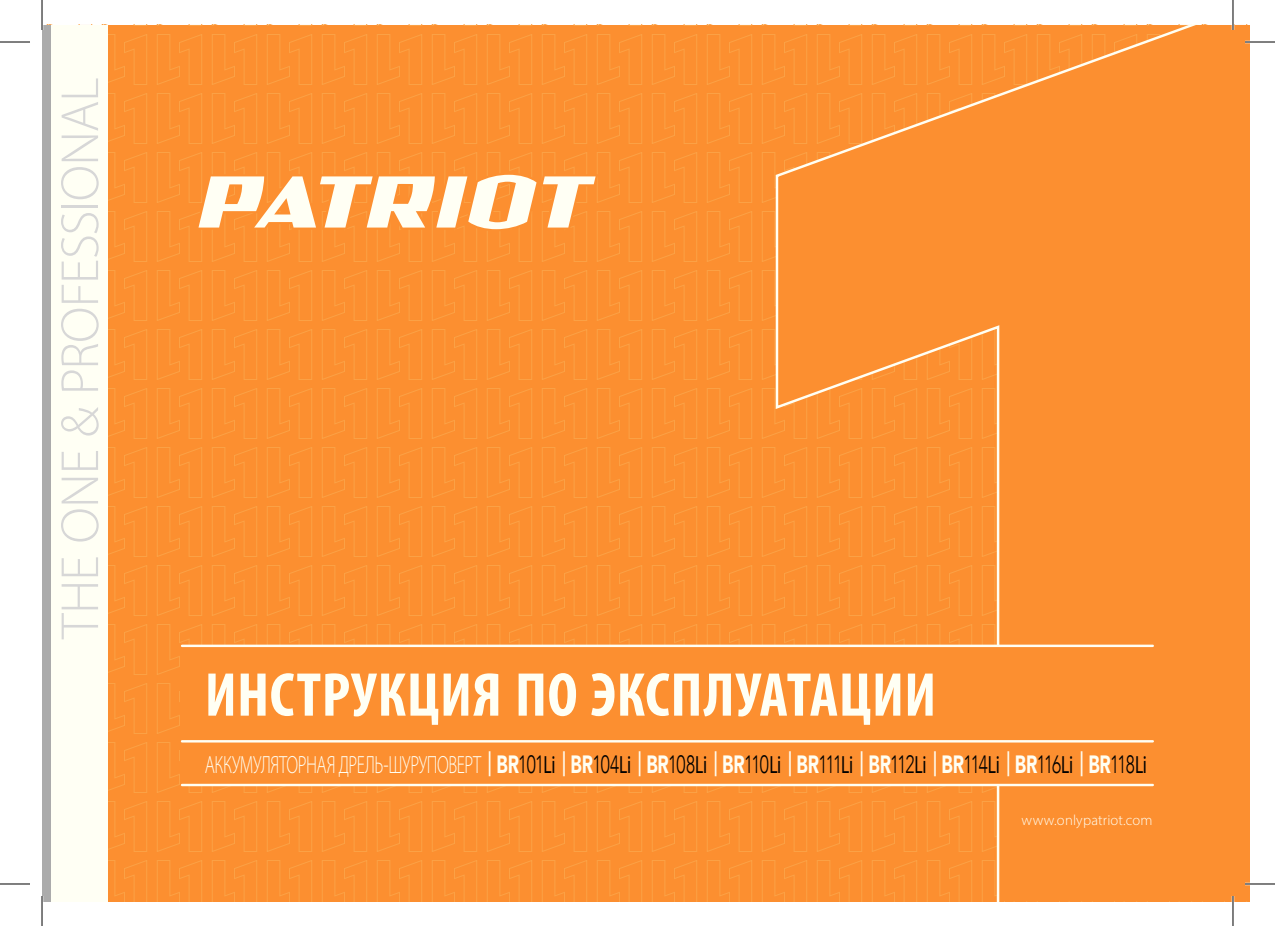
<style>
.page{position:relative;width:1275px;height:926px;background:#fff}
.page>*{position:absolute;margin:0;border:0;box-sizing:border-box;transform-origin:0 0}
.t1{font:700 condensed 62.4px "Myriad Pro";letter-spacing:.01em;color:#fffff4}
.t2{font:300 54.2px "Myriad Pro";letter-spacing:-.015em;color:#d7d7d7}
.t3{font:300 25px "Myriad Pro";letter-spacing:-.025em;color:#fffff4;scale:.7 1}
.t4{font:300 14.8px "Myriad Pro";letter-spacing:.015em;color:#fffff4}
.s1{font-weight:600}
.s2{font-family:"Avenir";font-weight:900}
.s3{font-family:"Avenir";color:#000}
.s4{font-weight:400;color:#000}
</style>
<div class="page">
<svg style="left:108px;top:25px;width:666px;height:876px;background:#fb9031"></svg>
<div style="left:774px;top:25px;width:476px;height:876px;background:#fc8f30"></div>
<div style="left:180px;top:646px;width:973px;height:139px;background:#fc8f30"></div>
<div style="left:42px;top:25px;width:53px;height:876px;background:#ababab"></div>
<div style="left:51px;top:25px;width:57px;height:876px;background:#fffff4"></div>
<hr style="left:182px;top:645px;width:970px;height:2px;background:#fffff4">
<hr style="left:182px;top:740px;width:970px;height:2px;background:#fffff4">
<hr style="left:182px;top:784px;width:970px;height:2px;background:#fffff4">
<svg style="left:193px;top:171px;width:408px;height:62px"></svg>
<hr style="left:1245px;top:41px;width:30px;height:2px;background:#fff">
<hr style="left:1245px;top:883px;width:30px;height:2px;background:#fff">
<hr style="left:1231px;top:0;width:3px;height:30px;background:#fff">
<hr style="left:1231px;top:896px;width:3px;height:30px;background:#fff">
<hr style="left:0;top:42px;width:30px;height:1px;background:#000">
<hr style="left:1245px;top:42px;width:30px;height:1px;background:#000">
<hr style="left:0;top:884px;width:30px;height:1px;background:#000">
<hr style="left:1245px;top:884px;width:30px;height:1px;background:#000">
<hr style="left:42px;top:0;width:1px;height:30px;background:#000">
<hr style="left:42px;top:896px;width:1px;height:30px;background:#000">
<hr style="left:1232px;top:0;width:1px;height:30px;background:#000">
<hr style="left:1232px;top:896px;width:1px;height:30px;background:#000">
<h2 class="t2" style="left:60px;top:639px;width:563px;rotate:-90deg">THE ONE &amp; PROFESSIONAL</h2>
<h1 class="t1" style="left:205px;top:672px;width:733px">ИНСТРУКЦИЯ ПО ЭКСПЛУАТАЦИИ</h1>
<p class="t3" style="left:205px;top:755px;width:1347px">АККУМУЛЯТОРНАЯ ДРЕЛЬ-ШУРУПОВЕРТ <span class="s1">|</span> <span class="s2">BR</span><span class="s3">101</span><span class="s4">Li</span> <span class="s1">|</span> <span class="s2">BR</span><span class="s3">104</span><span class="s4">Li</span> <span class="s1">|</span> <span class="s2">BR</span><span class="s3">108</span><span class="s4">Li</span> <span class="s1">|</span> <span class="s2">BR</span><span class="s3">110</span><span class="s4">Li</span> <span class="s1">|</span> <span class="s2">BR</span><span class="s3">111</span><span class="s4">Li</span> <span class="s1">|</span> <span class="s2">BR</span><span class="s3">112</span><span class="s4">Li</span> <span class="s1">|</span> <span class="s2">BR</span><span class="s3">114</span><span class="s4">Li</span> <span class="s1">|</span> <span class="s2">BR</span><span class="s3">116</span><span class="s4">Li</span> <span class="s1">|</span> <span class="s2">BR</span><span class="s3">118</span><span class="s4">Li</span></p>
<p class="t4" style="left:1021px;top:814px;width:132px">www.onlypatriot.com</p>
</div>
